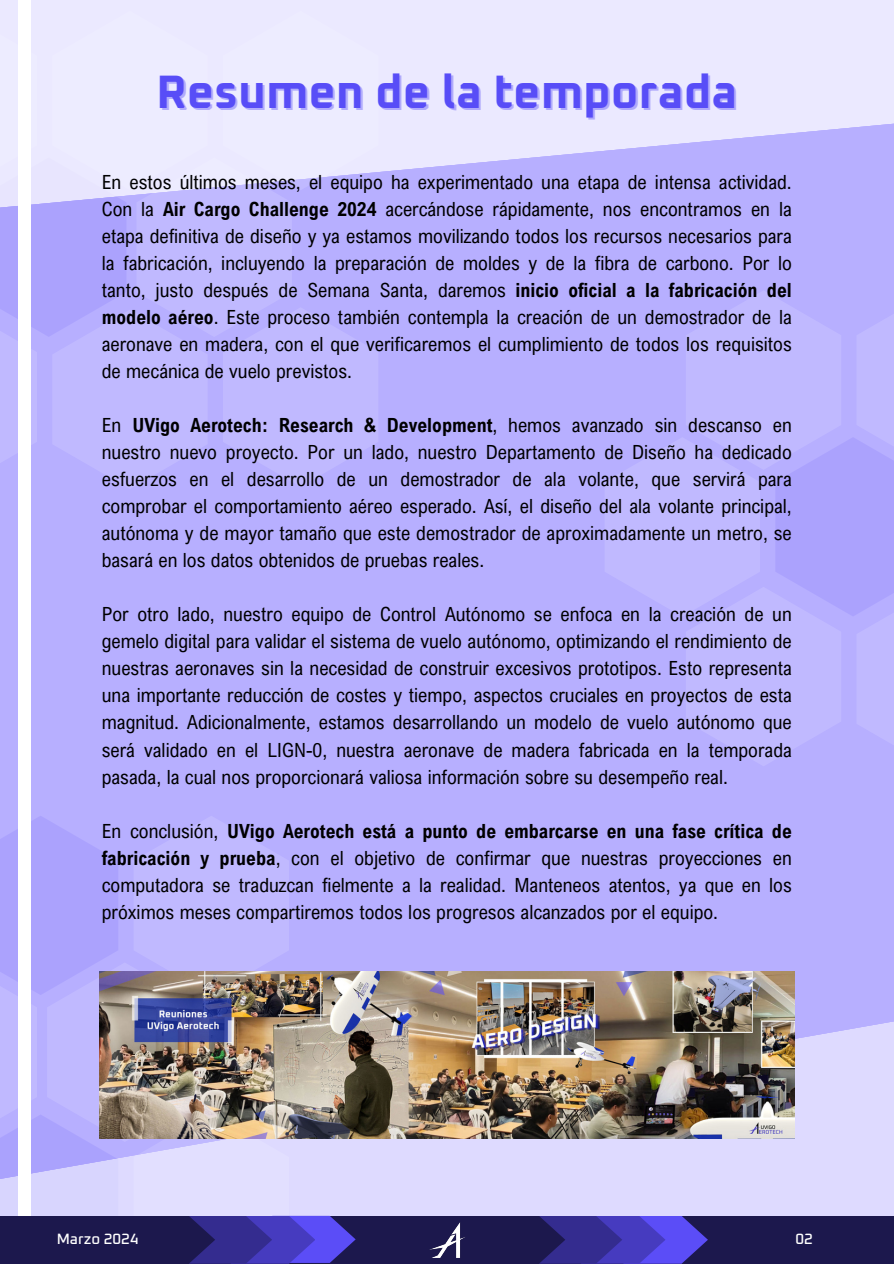
<style>
.page{position:relative;width:894px;height:1264px;background:#fff}
.page>*{position:absolute;margin:0;border:0;box-sizing:border-box;transform-origin:0 0}
.t1{font:700 46.95px "Oxanium";color:#584df7}
.t2{font:19.5px/27px "Arial Nova Cond";color:#000;text-align:justify}
.t3{font:500 15px "Oxanium";color:#fff}
.s1{font-weight:700}
</style>
<div class="page">
<div style="left:0;top:0;width:893px;height:1263px;background:#b7afff"></div>
<svg style="left:776px;top:438px;width:117px;height:178px"></svg>
<svg style="left:0;top:227px;width:126px;height:109px"></svg>
<svg style="left:0;top:0;width:893px;height:227px;fill:#ebe9ff"></svg>
<div style="left:355px;top:1003px;width:538px;height:212px;background:#dedaff"></div>
<div style="left:18px;top:0;width:13px;height:1223px;background:#fff"></div>
<div style="left:0;top:1215px;width:893px;height:48px;background:#1c184d"></div>
<img style="left:429px;top:1222px;width:36px;height:34px">
<svg style="left:0;top:816px;width:355px;height:447px"></svg>
<svg style="left:538px;top:1215px;width:169px;height:48px;background:#4138ac"></svg>
<img style="left:100px;top:971px;width:694px;height:167px">
<h2 class="t1" style="left:156px;top:70px;width:582px">Resumen de la temporada</h2>
<p class="t2" style="left:102px;top:168px;width:691px">En estos últimos meses, el equipo ha experimentado una etapa de intensa actividad.<br>Con la <span class="s1">Air Cargo Challenge 2024</span> acercándose rápidamente, nos encontramos en la etapa definitiva de diseño y ya estamos movilizando todos los recursos necesarios para la fabricación, incluyendo la preparación de moldes y de la fibra de carbono. Por lo tanto, justo después de Semana Santa, daremos <span class="s1">inicio oficial a la fabricación del modelo aéreo</span>. Este proceso también contempla la creación de un demostrador de la aeronave en madera, con el que verificaremos el cumplimiento de todos los requisitos de mecánica de vuelo previstos.</p>
<p class="t2" style="left:102px;top:411px;width:691px">En <span class="s1">UVigo Aerotech: Research &amp; Development</span>, hemos avanzado sin descanso en nuestro nuevo proyecto. Por un lado, nuestro Departamento de Diseño ha dedicado esfuerzos en el desarrollo de un demostrador de ala volante, que servirá para comprobar el comportamiento aéreo esperado. Así, el diseño del ala volante principal, autónoma y de mayor tamaño que este demostrador de aproximadamente un metro, se basará en los datos obtenidos de pruebas reales.</p>
<p class="t2" style="left:102px;top:600px;width:691px">Por otro lado, nuestro equipo de Control Autónomo se enfoca en la creación de un gemelo digital para validar el sistema de vuelo autónomo, optimizando el rendimiento de nuestras aeronaves sin la necesidad de construir excesivos prototipos. Esto representa una importante reducción de costes y tiempo, aspectos cruciales en proyectos de esta magnitud. Adicionalmente, estamos desarrollando un modelo de vuelo autónomo que será validado en el LIGN-0, nuestra aeronave de madera fabricada en la temporada pasada, la cual nos proporcionará valiosa información sobre su desempeño real.</p>
<p class="t2" style="left:102px;top:816px;width:691px">En conclusión, <span class="s1">UVigo Aerotech está a punto de embarcarse en una fase crítica de fabricación y prueba</span>, con el objetivo de confirmar que nuestras proyecciones en computadora se traduzcan fielmente a la realidad. Manteneos atentos, ya que en los próximos meses compartiremos todos los progresos alcanzados por el equipo.</p>
<h2 class="t3" style="left:57px;top:1232px;width:83px">Marzo 2024</h2>
<h2 class="t3" style="left:795px;top:1232px;width:19px">02</h2>
</div>
